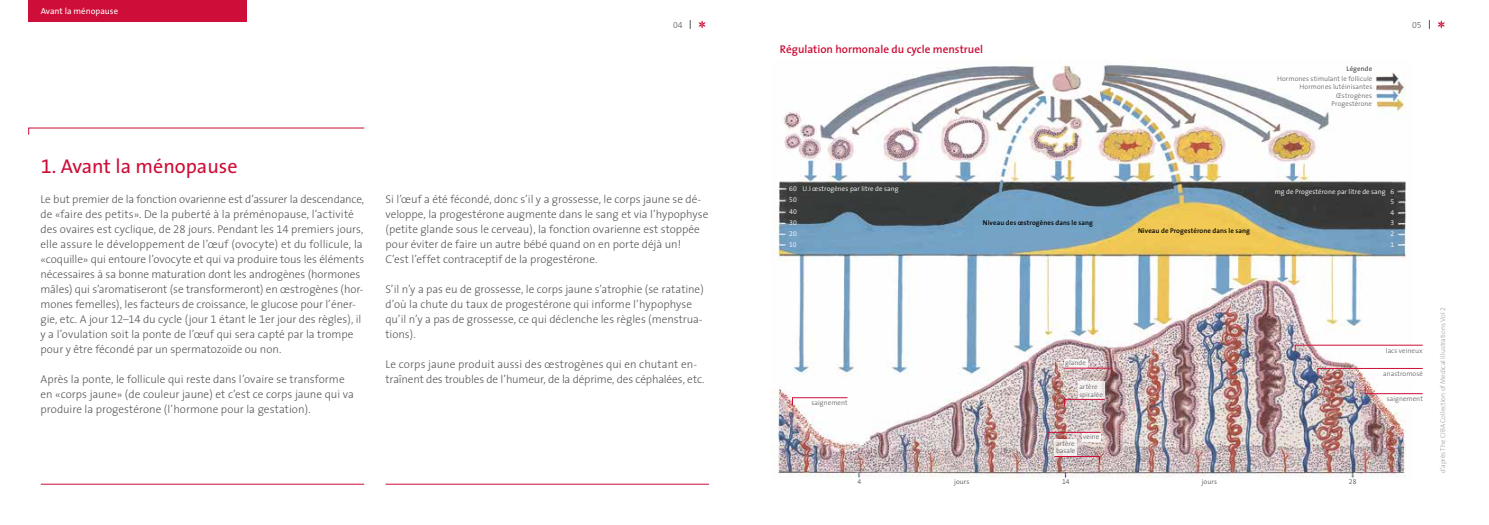
<style>
.page{position:relative;width:1489px;height:525px;background:#fff}
.page>*{position:absolute;margin:0;border:0;box-sizing:border-box;transform-origin:0 0}
.t1{font:20px "The Sans";color:#ce0d38}
.t2{font:300 11.25px/15px "The Sans";letter-spacing:-.005em;color:#565656}
.t3{font:600 11.25px "The Sans";color:#ce0d38}
.t4{font:8.75px "The Sans";color:#fff}
.t5{font:8.75px "The Sans Light Expert";color:#565656}
.t6{font:300 6.88px/8.4px "The Sans";letter-spacing:.01em;color:#565656}
.t7{font:600 6.88px "The Sans";letter-spacing:.015em;color:#000}
.t8{font:300 6.88px "The Sans";letter-spacing:.01em;color:#fff}
.t9{font:300 6.88px "The Sans";color:#9c9d9d}
.t10{font:6.88px/11.2px "The Sans Semi Light Expert";letter-spacing:.025em;color:#fff;text-align:justify}
.t11{font:300 6.88px "The Sans";letter-spacing:.01em;color:#565656}
.t12{font:600 6.88px "The Sans";letter-spacing:.015em;color:#565656}
.t13{font:6.88px "The Sans Semi Light Expert";color:#565656}
.s1{font-family:"The Sans Expert"}
.s2{font-family:"The Sans Light Expert";font-weight:400}
</style>
<div class="page">
<svg style="left:698px;top:20px;width:7px;height:8px"></svg>
<svg style="left:1437px;top:20px;width:7px;height:8px"></svg>
<div style="left:28px;top:0;width:218px;height:21px;background:#ce0d38"></div>
<hr style="left:41px;top:483px;width:323px;height:1px;background:#ce0d38">
<hr style="left:385px;top:483px;width:324px;height:1px;background:#ce0d38">
<svg style="left:28px;top:127px;width:337px;height:8px"></svg>
<img style="left:772px;top:65px;width:639px;height:414px">
<div style="left:1077px;top:381px;width:27px;height:18px;background:#f6f3f3"></div>
<div style="left:1063px;top:358px;width:24px;height:10px;background:#f8f5f4"></div>
<div style="left:1081px;top:432px;width:19px;height:9px;background:#f9f6f6"></div>
<svg style="left:1054px;top:439px;width:22px;height:16px"></svg>
<svg style="left:792px;top:397px;width:56px;height:9px"></svg>
<svg style="left:1047px;top:431px;width:54px;height:8px"></svg>
<svg style="left:1064px;top:398px;width:41px;height:8px"></svg>
<svg style="left:1063px;top:367px;width:49px;height:8px"></svg>
<svg style="left:1053px;top:455px;width:46px;height:8px"></svg>
<svg style="left:1294px;top:344px;width:128px;height:8px"></svg>
<svg style="left:1317px;top:368px;width:105px;height:7px"></svg>
<svg style="left:1364px;top:386px;width:58px;height:8px"></svg>
<p class="t4" style="left:41px;top:4px;width:79px">Avant la ménopause</p>
<h1 class="t1" style="left:41px;top:149px;width:198px"><span class="s1">1.</span> Avant la ménopause</h1>
<p class="t2" style="left:41px;top:191px;width:325px">Le but premier de la fonction ovarienne est d’assurer la descendance, de «faire des petits». De la puberté à la préménopause, l’activité des ovaires est cyclique, de <span class="s2">28</span> jours. Pendant les <span class="s2">14</span> premiers jours, elle assure le développement de l’œuf (ovocyte) et du follicule, la «coquille» qui entoure l’ovocyte et qui va produire tous les éléments nécessaires à sa bonne maturation dont les androgènes (hormones mâles) qui s’aromatiseront (se transformeront) en œstrogènes (hor&shy;mones femelles), les facteurs de croissance, le glucose pour l’éner&shy;gie, etc. A jour <span class="s2">12</span>–<span class="s2">14</span> du cycle (jour <span class="s2">1</span> étant le <span class="s2">1</span>er jour des règles), il y a l’ovulation soit la ponte de l’œuf qui sera capté par la trompe pour y être fécondé par un spermatozoïde ou non.</p>
<p class="t2" style="left:41px;top:371px;width:315px">Après la ponte, le follicule qui reste dans l’ovaire se transforme en «corps jaune» (de couleur jaune) et c’est ce corps jaune qui va produire la progestérone (l’hormone pour la gestation).</p>
<p class="t5" style="left:673px;top:17px;width:11px">04</p>
<p class="t5" style="left:1411px;top:17px;width:11px">05</p>
<p class="t3" style="left:780px;top:39px;width:205px">Régulation hormonale du cycle menstruel</p>
<p class="t12" style="left:1346px;top:63px;width:27px">Légende</p>
<p class="t6" style="left:1276px;top:74px;width:97px;text-align:right">Hormones stimulant le follicule<br>Hormones lutéinisantes<br>Œstrogènes<br>Progestérone</p>
<p class="t2" style="left:385px;top:191px;width:324px">Si l’œuf a été fécondé, donc s’il y a grossesse, le corps jaune se dé&shy;veloppe, la progestérone augmente dans le sang et via l’hypophyse (petite glande sous le cerveau), la fonction ovarienne est stoppée pour éviter de faire un autre bébé quand on en porte déjà un!<br>C’est l’effet contraceptif de la progestérone.</p>
<p class="t2" style="left:385px;top:281px;width:320px">S’il n’y a pas eu de grossesse, le corps jaune s’atrophie (se ratatine) d’où la chute du taux de progestérone qui informe l’hypophyse qu’il n’y a pas de grossesse, ce qui déclenche les règles (menstrua&shy;tions).</p>
<p class="t2" style="left:385px;top:356px;width:320px">Le corps jaune produit aussi des œstrogènes qui en chutant en&shy;traînent des troubles de l’humeur, de la déprime, des céphalées, etc.</p>
<p class="t8" style="left:802px;top:183px;width:97px">U.I œstrogènes par litre de sang</p>
<p class="t8" style="left:1274px;top:185px;width:112px">mg de Progestérone par litre de sang</p>
<p class="t7" style="left:1137px;top:224px;width:113px">Niveau de Progestérone dans le sang</p>
<p class="t10" style="left:789px;top:183px;width:9px">60<br>50<br>40<br>30<br>20<br>10</p>
<p class="t10" style="left:1390px;top:185px;width:5px;line-height:10.6px">6<br>5<br>4<br>3<br>2<br>1</p>
<p class="t7" style="left:982px;top:217px;width:112px">Niveau des œstrogènes dans le sang</p>
<p class="t6" style="left:811px;top:398px;width:38px">saignement</p>
<p class="t6" style="left:1065px;top:358px;width:22px">glande</p>
<p class="t6" style="left:1079px;top:382px;width:25px;line-height:7.5px">artère spiralée</p>
<p class="t6" style="left:1055px;top:439px;width:21px;line-height:7.5px">artère basale</p>
<p class="t6" style="left:1083px;top:432px;width:18px">veine</p>
<p class="t13" style="left:857px;top:476px;width:5px">4</p>
<p class="t11" style="left:954px;top:476px;width:17px">jours</p>
<p class="t13" style="left:1062px;top:476px;width:9px">14</p>
<p class="t11" style="left:1201px;top:476px;width:17px">jours</p>
<p class="t13" style="left:1348px;top:476px;width:9px">28</p>
<p class="t6" style="left:1385px;top:346px;width:38px">lacs veineux</p>
<p class="t6" style="left:1383px;top:369px;width:41px">anastromosé</p>
<p class="t6" style="left:1386px;top:394px;width:38px">saignement</p>
<p class="t9" style="left:1436px;top:473px;width:167px;rotate:-90deg">d’après The CIBA Collection of Medical Illustrations Vol <span class="s2">2</span></p>
</div>
